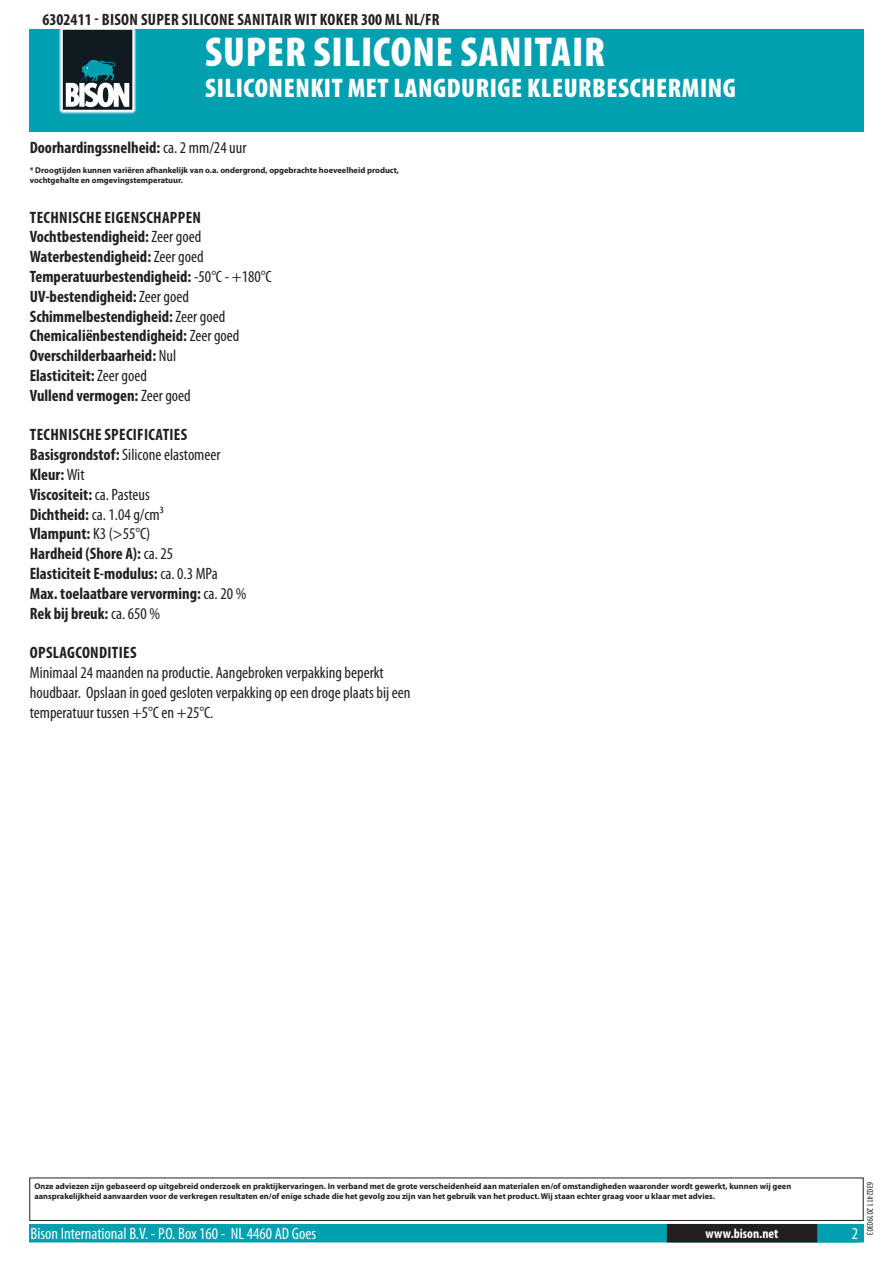
<style>
.page{position:relative;width:893px;height:1263px;background:#fff}
.page>*{position:absolute;margin:0;border:0;box-sizing:border-box;transform-origin:0 0}
.t1{font:900 condensed 42px "Myriad Pro";letter-spacing:.02em;color:#fff}
.t2{font:900 condensed 27px "Myriad Pro";letter-spacing:.02em;color:#fff}
.t3{font:700 condensed 16.5px/19.8px "Myriad Pro";letter-spacing:.02em;color:#231f20}
.t4{font:condensed 16.5px/19.8px "Myriad Pro";color:#231f20}
.t5{font:condensed 16.5px "Myriad Pro";color:#fff}
.t6{font:700 condensed 13.5px "Myriad Pro";color:#fff}
.t7{font:condensed 9px "Myriad Pro";color:#231f20}
.t8{font:700 8.4px/10.1px "Myriad Pro";color:#231f20}
.s1{font-weight:400}
</style>
<div class="page">
<div style="left:30px;top:1225px;width:833px;height:17px;background:#00a0b0"></div>
<div style="left:29px;top:1224px;width:835px;height:18px;border:2px solid #00a0b0"></div>
<div style="left:816px;top:1224px;width:44px;height:18px;border:2px solid #00a0b0"></div>
<div style="left:668px;top:1225px;width:148px;height:17px;background:#231f20"></div>
<div style="left:667px;top:1224px;width:150px;height:18px;border:2px solid #231f20"></div>
<div style="left:29px;top:1177px;width:835px;height:44px;border:1px solid #231f20"></div>
<div style="left:30px;top:30px;width:834px;height:102px;background:#00a0b0"></div>
<svg style="left:59px;top:30px;width:78px;height:84px;background:#516970"></svg>
<p class="t3" style="left:43px;top:9px;width:397px">6302411 - Bison Super Silicone Sanitair Wit Koker 300 ml NL/FR</p>
<h1 class="t1" style="left:205px;top:25px;width:401px">SUPER SILICONE SANITAIR</h1>
<h2 class="t2" style="left:205px;top:70px;width:532px">SILICONENKIT MET LANGDURIGE KLEURBESCHERMING</h2>
<p class="t3" style="left:30px;top:137px;width:218px">Doorhardingssnelheid: <span class="s1">ca. 2 mm/24 uur</span></p>
<p class="t8" style="left:30px;top:165px;width:371px">* Droogtijden kunnen variëren afhankelijk van o.a. ondergrond, opgebrachte hoeveelheid product, vochtgehalte en omgevingstemperatuur.</p>
<p class="t3" style="left:30px;top:207px;width:243px">Technische eigenschappen<br>Vochtbestendigheid: <span class="s1">Zeer goed<br></span>Waterbestendigheid: <span class="s1">Zeer goed<br></span>Temperatuurbestendigheid: <span class="s1">-50°C - +180°C<br></span>UV-bestendigheid: <span class="s1">Zeer goed<br></span>Schimmelbestendigheid: <span class="s1">Zeer goed<br></span>Chemicaliënbestendigheid: <span class="s1">Zeer goed<br></span>Overschilderbaarheid: <span class="s1">Nul<br></span>Elasticiteit: <span class="s1">Zeer goed<br></span>Vullend vermogen: <span class="s1">Zeer goed</span></p>
<p class="t3" style="left:30px;top:425px;width:218px">Technische specificaties<br>Basisgrondstof: <span class="s1">Silicone elastomeer<br></span>Kleur: <span class="s1">Wit<br></span>Viscositeit: <span class="s1">ca. Pasteus<br></span>Dichtheid: <span class="s1">ca. 1.04 g/cm³<br></span>Vlampunt: <span class="s1">K3 (&gt;55°C)<br></span>Hardheid (Shore A): <span class="s1">ca. 25<br></span>Elasticiteit E-modulus: <span class="s1">ca. 0.3 MPa<br></span>Max. toelaatbare vervorming: <span class="s1">ca. 20 %<br></span>Rek bij breuk: <span class="s1">ca. 650 %</span></p>
<p class="t3" style="left:30px;top:642px;width:108px">Opslagcondities</p>
<p class="t4" style="left:30px;top:662px;width:382px">Minimaal 24 maanden na productie. Aangebroken verpakking beperkt houdbaar. Opslaan in goed gesloten verpakking op een droge plaats bij een temperatuur tussen +5°C en +25°C.</p>
<p class="t8" style="left:34px;top:1181px;width:758px">Onze adviezen zijn gebaseerd op uitgebreid onderzoek en praktijkervaringen. In verband met de grote verscheidenheid aan materialen en/of omstandigheden waaronder wordt gewerkt, kunnen wij geen aansprakelijkheid aanvaarden voor de verkregen resultaten en/of enige schade die het gevolg zou zijn van het gebruik van het product. Wij staan echter graag voor u klaar met advies.</p>
<p class="t5" style="left:31px;top:1224px;width:287px">Bison International B.V. - P.O. Box 160 - NL 4460 AD Goes</p>
<p class="t6" style="left:706px;top:1225px;width:74px">www.bison.net</p>
<p class="t5" style="left:852px;top:1224px;width:8px">2</p>
<p class="t7" style="left:875px;top:1182px;width:55px;rotate:90deg">6302411 20190303</p>
</div>
